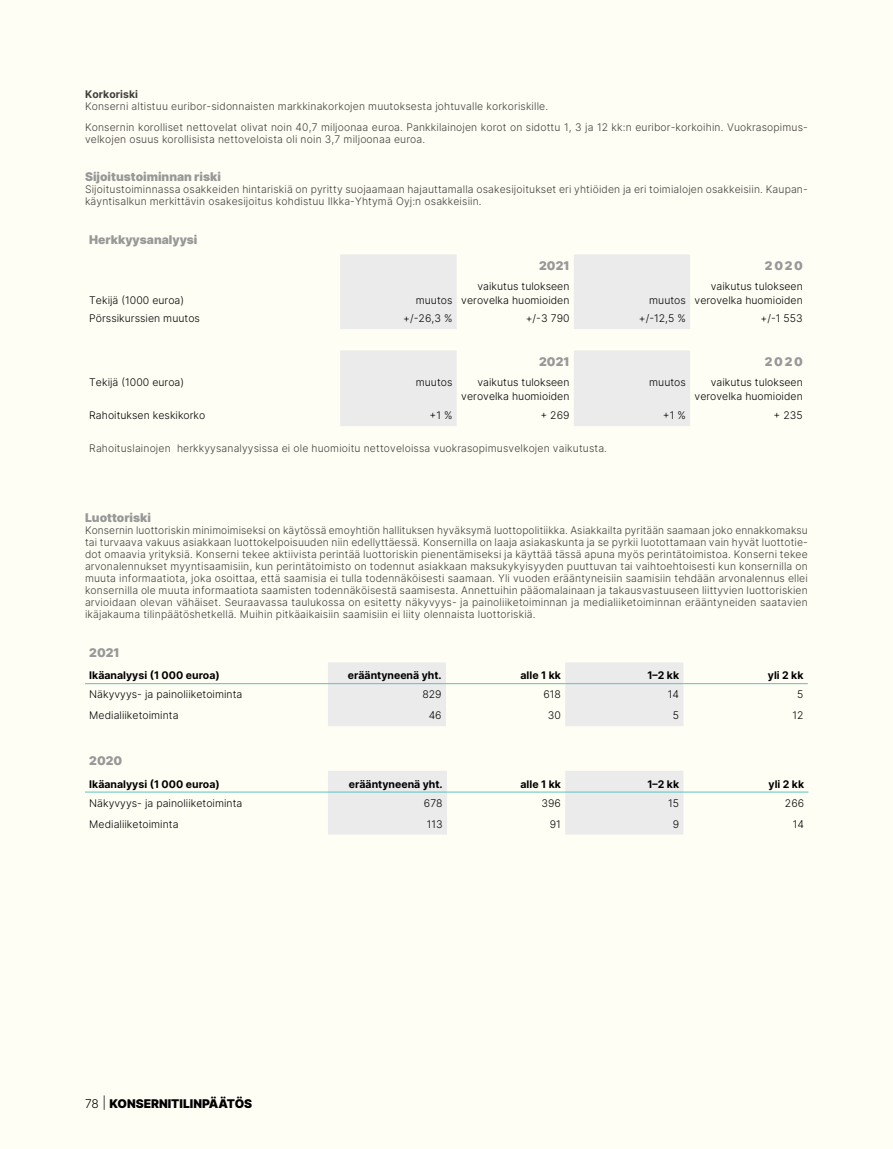
<style>
.page{position:relative;width:893px;height:1149px;background:#fff}
.page>*{position:absolute;margin:0;border:0;box-sizing:border-box;transform-origin:0 0}
.t1{font:900 12px "Inter";color:#989898}
.t2{font:900 12px "Inter";color:#000}
.t3{font:300 10.5px/12px "Inter";letter-spacing:.015em;color:#413e3b}
.t4{font:300 10.5px/13.5px "Inter";letter-spacing:.005em;color:#000;text-align:right}
.t5{font:700 10.5px "Inter";color:#000}
.t6{font:700 10.5px "Inter";letter-spacing:.01em;color:#413e3b}
.s1{font-weight:300}
</style>
<div class="page">
<div style="left:0;top:0;width:893px;height:1148px;background:#fffef4"></div>
<svg style="left:340px;top:254px;width:350px;height:172px;fill:#ebebeb"></svg>
<svg style="left:328px;top:662px;width:355px;height:64px"></svg>
<hr style="left:85px;top:683px;width:243px;height:1px;background:#59c4be">
<hr style="left:328px;top:683px;width:118px;height:1px;background:#59c4be">
<hr style="left:446px;top:683px;width:119px;height:1px;background:#59c4be">
<hr style="left:565px;top:683px;width:118px;height:1px;background:#59c4be">
<hr style="left:683px;top:683px;width:125px;height:1px;background:#59c4be">
<svg style="left:328px;top:771px;width:355px;height:63px"></svg>
<hr style="left:85px;top:791px;width:243px;height:1px;background:#59c4be">
<hr style="left:328px;top:791px;width:119px;height:1px;background:#59c4be">
<hr style="left:447px;top:791px;width:118px;height:1px;background:#59c4be">
<hr style="left:565px;top:791px;width:118px;height:1px;background:#59c4be">
<hr style="left:683px;top:791px;width:125px;height:1px;background:#59c4be">
<p class="t6" style="left:85px;top:87px;width:55px">Korkoriski</p>
<p class="t3" style="left:85px;top:96px;width:724px;line-height:20.5px">Konserni altistuu euribor-sidonnaisten markkinakorkojen muutoksesta johtuvalle korkoriskille.<br>Konsernin korolliset nettovelat olivat noin 40,7 miljoonaa euroa. Pankkilainojen korot on sidottu 1, 3 ja 12 kk:n euribor-korkoihin. Vuokrasopimus-</p>
<p class="t3" style="left:85px;top:133px;width:342px">velkojen osuus korollisista nettoveloista oli noin 3,7 miljoonaa euroa.</p>
<p class="t1" style="left:85px;top:168px;width:137px">Sijoitustoiminnan riski</p>
<p class="t3" style="left:85px;top:183px;width:724px">Sijoitustoiminnassa osakkeiden hintariskiä on pyritty suojaamaan hajauttamalla osakesijoitukset eri yhtiöiden ja eri toimialojen osakkeisiin. Kaupan&shy;käyntisalkun merkittävin osakesijoitus kohdistuu Ilkka-Yhtymä Oyj:n osakkeisiin.</p>
<p class="t1" style="left:89px;top:231px;width:110px">Herkkyysanalyysi</p>
<p class="t4" style="left:89px;top:293px;width:96px">Tekijä (1000 euroa)</p>
<p class="t4" style="left:416px;top:293px;width:38px">muutos</p>
<p class="t1" style="left:539px;top:257px;width:32px">2021</p>
<p class="t1" style="left:765px;top:257px;width:39px">2020</p>
<p class="t4" style="left:461px;top:279px;width:110px">vaikutus tulokseen verovelka huomioiden</p>
<p class="t4" style="left:649px;top:293px;width:38px">muutos</p>
<p class="t4" style="left:695px;top:279px;width:110px">vaikutus tulokseen verovelka huomioiden</p>
<p class="t4" style="left:89px;top:311px;width:112px">Pörssikurssien muutos</p>
<p class="t4" style="left:403px;top:311px;width:51px">+/-26,3 %</p>
<p class="t4" style="left:526px;top:311px;width:45px">+/-3 790</p>
<p class="t4" style="left:639px;top:311px;width:49px">+/-12,5 %</p>
<p class="t4" style="left:761px;top:311px;width:44px">+/-1 553</p>
<p class="t1" style="left:539px;top:353px;width:32px">2021</p>
<p class="t1" style="left:765px;top:353px;width:39px">2020</p>
<p class="t4" style="left:89px;top:375px;width:96px">Tekijä (1000 euroa)</p>
<p class="t4" style="left:416px;top:375px;width:38px">muutos</p>
<p class="t4" style="left:461px;top:375px;width:110px">vaikutus tulokseen verovelka huomioiden</p>
<p class="t4" style="left:649px;top:375px;width:38px">muutos</p>
<p class="t4" style="left:695px;top:375px;width:110px">vaikutus tulokseen verovelka huomioiden</p>
<p class="t4" style="left:89px;top:408px;width:118px">Rahoituksen keskikorko</p>
<p class="t4" style="left:429px;top:408px;width:24px">+1 %</p>
<p class="t4" style="left:540px;top:408px;width:31px">+ 269</p>
<p class="t4" style="left:663px;top:408px;width:24px">+1 %</p>
<p class="t4" style="left:774px;top:408px;width:31px">+ 235</p>
<p class="t3" style="left:89px;top:442px;width:519px">Rahoituslainojen herkkyysanalyysissa ei ole huomioitu nettoveloissa vuokrasopimusvelkojen vaikutusta.</p>
<p class="t1" style="left:85px;top:508px;width:67px">Luottoriski</p>
<p class="t3" style="left:85px;top:523px;width:724px;text-align:justify">Konsernin luottoriskin minimoimiseksi on käytössä emoyhtiön hallituksen hyväksymä luottopolitiikka. Asiakkailta pyritään saamaan joko ennakkomaksu tai turvaava vakuus asiakkaan luottokelpoisuuden niin edellyttäessä. Konsernilla on laaja asiakaskunta ja se pyrkii luotottamaan vain hyvät luottotie&shy;dot omaavia yrityksiä. Konserni tekee aktiivista perintää luottoriskin pienentämiseksi ja käyttää tässä apuna myös perintätoimistoa. Konserni tekee arvonalennukset myyntisaamisiin, kun perintätoimisto on todennut asiakkaan maksukykyisyyden puuttuvan tai vaihtoehtoisesti kun konsernilla on muuta informaatiota, joka osoittaa, että saamisia ei tulla todennäköisesti saamaan. Yli vuoden erääntyneisiin saamisiin tehdään arvonalennus ellei konsernilla ole muuta informaatiota saamisten todennäköisestä saamisesta. Annettuihin pääomalainaan ja takausvastuuseen liittyvien luottoriskien arvioidaan olevan vähäiset. Seuraavassa taulukossa on esitetty näkyvyys- ja painoliiketoiminnan ja medialiiketoiminnan erääntyneiden saatavien ikäjakauma tilinpäätöshetkellä. Muihin pitkäaikaisiin saamisiin ei liity olennaista luottoriskiä.</p>
<p class="t1" style="left:89px;top:643px;width:32px">2021</p>
<p class="t5" style="left:89px;top:667px;width:132px">Ikäanalyysi (1 000 euroa)</p>
<p class="t5" style="left:348px;top:667px;width:95px">erääntyneenä yht.</p>
<p class="t5" style="left:520px;top:667px;width:42px">alle 1 kk</p>
<p class="t5" style="left:647px;top:667px;width:33px">1–2 kk</p>
<p class="t5" style="left:768px;top:667px;width:37px">yli 2 kk</p>
<p class="t4" style="left:89px;top:687px;width:155px">Näkyvyys- ja painoliiketoiminta</p>
<p class="t4" style="left:422px;top:687px;width:21px">829</p>
<p class="t4" style="left:543px;top:687px;width:19px">618</p>
<p class="t4" style="left:668px;top:687px;width:13px">14</p>
<p class="t4" style="left:797px;top:687px;width:8px">5</p>
<p class="t4" style="left:89px;top:708px;width:91px">Medialiiketoiminta</p>
<p class="t4" style="left:429px;top:708px;width:15px">46</p>
<p class="t4" style="left:548px;top:708px;width:15px">30</p>
<p class="t4" style="left:673px;top:708px;width:8px">5</p>
<p class="t4" style="left:792px;top:708px;width:13px">12</p>
<p class="t1" style="left:89px;top:752px;width:35px">2020</p>
<p class="t5" style="left:89px;top:776px;width:132px">Ikäanalyysi (1 000 euroa)</p>
<p class="t5" style="left:349px;top:776px;width:95px">erääntyneenä yht.</p>
<p class="t5" style="left:520px;top:776px;width:42px">alle 1 kk</p>
<p class="t5" style="left:647px;top:776px;width:33px">1–2 kk</p>
<p class="t5" style="left:768px;top:776px;width:37px">yli 2 kk</p>
<p class="t4" style="left:89px;top:795px;width:155px">Näkyvyys- ja painoliiketoiminta</p>
<p class="t4" style="left:424px;top:795px;width:20px">678</p>
<p class="t4" style="left:541px;top:795px;width:21px">396</p>
<p class="t4" style="left:668px;top:795px;width:12px">15</p>
<p class="t4" style="left:785px;top:795px;width:21px">266</p>
<p class="t4" style="left:89px;top:816px;width:91px">Medialiiketoiminta</p>
<p class="t4" style="left:427px;top:816px;width:18px">113</p>
<p class="t4" style="left:550px;top:816px;width:13px">91</p>
<p class="t4" style="left:673px;top:816px;width:8px">9</p>
<p class="t4" style="left:793px;top:816px;width:13px">14</p>
<p class="t2" style="left:85px;top:1094px;width:169px"><span class="s1">78 |</span> KONSERNITILINPÄÄTÖS</p>
</div>
